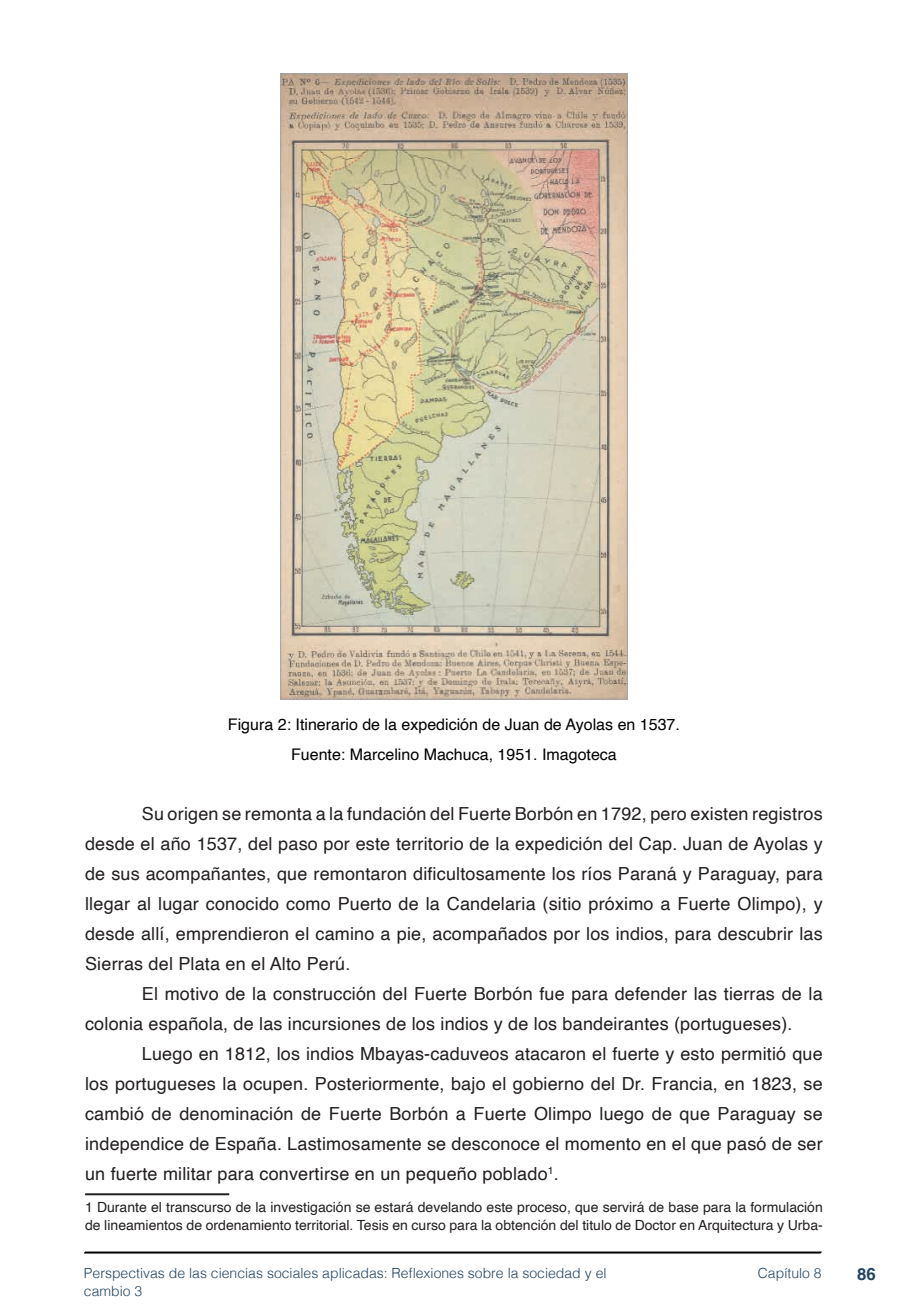
<style>
.page{position:relative;width:908px;height:1304px;background:#fff}
.page>*{position:absolute;margin:0;border:0;box-sizing:border-box;transform-origin:0 0}
.t1{font:18px/30px "Helvetica";letter-spacing:.01em;color:#231f20;text-align:justify}
.t2{font:700 16.8px "Helvetica";color:#23445f}
.t3{font:16px/30.6px "Helvetica";color:#000;text-align:center}
.t4{font:14px/18px "Helvetica";color:#231f20}
.t5{font:300 14px/18px "Helvetica";color:#23445f}
</style>
<div class="page">
<svg style="left:84px;top:1251px;width:737px;height:3px;background:#515151"></svg>
<img style="left:280px;top:74px;width:347px;height:625px">
<hr style="left:85px;top:1193px;width:144px;height:2px;background:#231f20">
<p class="t3" style="left:228px;top:709px;width:453px">Figura 2: Itinerario de la expedición de Juan de Ayolas en 1537.<br>Fuente: Marcelino Machuca, 1951. Imagoteca</p>
<p class="t1" style="left:85px;top:799px;width:738px;text-indent:57px">Su origen se remonta a la fundación del Fuerte Borbón en 1792, pero existen registros desde el año 1537, del paso por este territorio de la expedición del Cap. Juan de Ayolas y de sus acompañantes, que remontaron dificultosamente los ríos Paraná y Paraguay, para llegar al lugar conocido como Puerto de la Candelaria (sitio próximo a Fuerte Olimpo), y desde allí, emprendieron el camino a pie, acompañados por los indios, para descubrir las Sierras del Plata en el Alto Perú.</p>
<p class="t1" style="left:85px;top:979px;width:738px;text-indent:57px">El motivo de la construcción del Fuerte Borbón fue para defender las tierras de la colonia española, de las incursiones de los indios y de los bandeirantes (portugueses).</p>
<p class="t1" style="left:85px;top:1039px;width:738px;text-indent:57px">Luego en 1812, los indios Mbayas-caduveos atacaron el fuerte y esto permitió que los portugueses la ocupen. Posteriormente, bajo el gobierno del Dr. Francia, en 1823, se cambió de denominación de Fuerte Borbón a Fuerte Olimpo luego de que Paraguay se independice de España. Lastimosamente se desconoce el momento en el que pasó de ser un fuerte militar para convertirse en un pequeño poblado<sup>1</sup>.</p>
<p class="t4" style="left:85px;top:1199px;width:739px">1 Durante el transcurso de la investigación se estará develando este proceso, que servirá de base para la formulación de lineamientos de ordenamiento territorial. Tesis en curso para la obtención del titulo de Doctor en Arquitectura y Urba-</p>
<p class="t5" style="left:84px;top:1263px;width:524px">Perspectivas de las ciencias sociales aplicadas: Reflexiones sobre la sociedad y el cambio 3</p>
<p class="t5" style="left:757px;top:1263px;width:65px">Capítulo 8</p>
<p class="t2" style="left:856px;top:1264px;width:20px">86</p>
</div>
